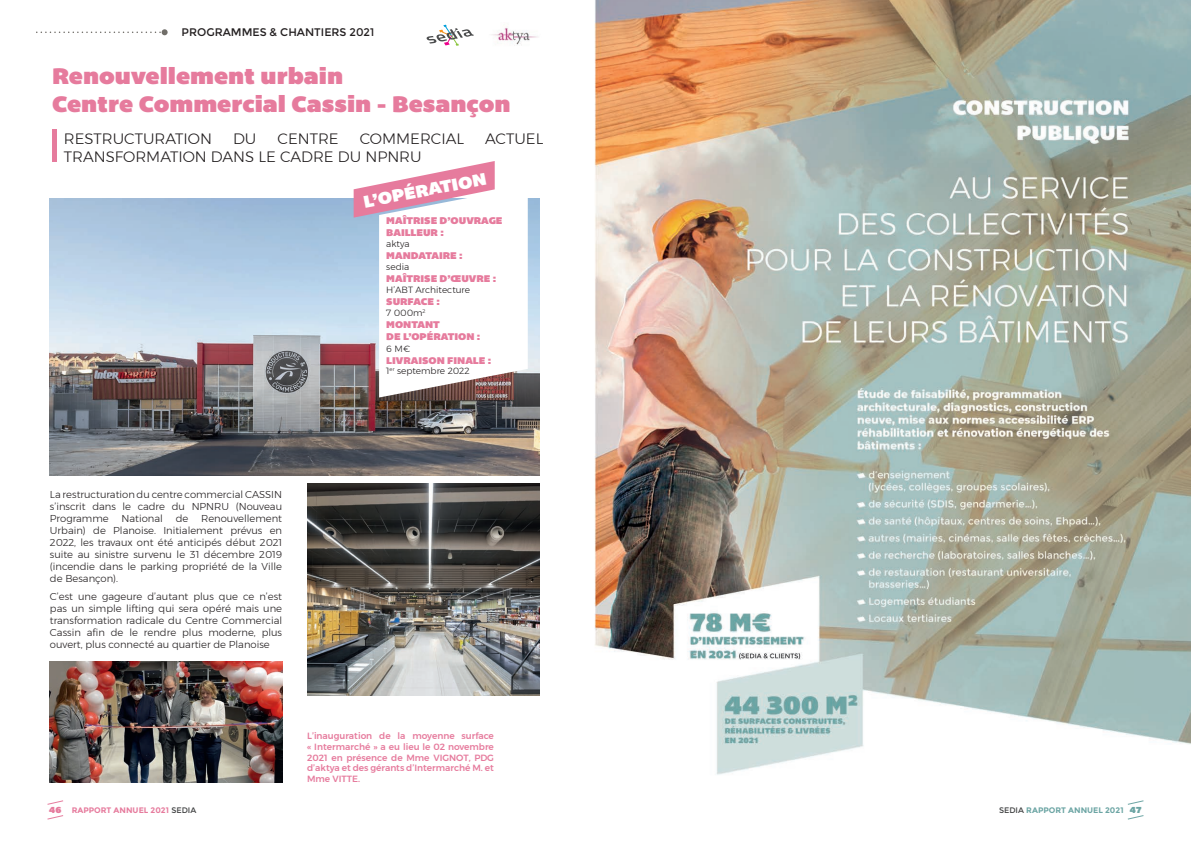
<style>
.page{position:relative;width:1191px;height:842px;background:#fff}
.page>*{position:absolute;margin:0;border:0;box-sizing:border-box;transform-origin:0 0}
.t1{font:23px/27.6px "Bemio";color:#e67b9d}
.t2{font:17.5px "Bemio";color:#fff}
.t3{font:300 15px "Montserrat";color:#231f20}
.t4{font:11px "Montserrat";color:#231f20}
.t5{font:300 10px/12px "Montserrat";color:#231f20;text-align:justify}
.t6{font:10px/12px "Bemio";color:#e67b9d}
.t7{font:500 9px/10.8px "Montserrat";color:#e67b9d;text-align:justify}
.t8{font:300 9px "Montserrat";color:#231f20}
.t9{font:700 8px "Montserrat";color:#e67b9d}
.t10{font:700 8px "Montserrat";color:#6ca5a4}
.s1{font-family:"Bemio";font-weight:400;font-size:9px}
.s2{font-weight:400;color:#414243}
</style>
<div class="page">
<img style="left:50px;top:199px;width:489px;height:276px">
<hr style="left:52px;top:129px;width:4px;height:32px;background:#e67b9d">
<img style="left:307px;top:484px;width:232px;height:212px">
<svg style="left:354px;top:161px;width:174px;height:236px"></svg>
<img style="left:50px;top:661px;width:232px;height:121px">
<img style="left:492px;top:27px;width:46px;height:18px">
<svg style="left:426px;top:25px;width:48px;height:21px"></svg>
<img style="left:594px;top:0;width:597px;height:820px">
<svg style="left:47px;top:800px;width:16px;height:5px"></svg>
<svg style="left:47px;top:815px;width:16px;height:4px"></svg>
<svg style="left:1127px;top:800px;width:16px;height:5px"></svg>
<svg style="left:1127px;top:815px;width:16px;height:4px"></svg>
<svg style="left:36px;top:29px;width:132px;height:6px"></svg>
<p class="t4" style="left:182px;top:26px;width:194px">PROGRAMMES &amp; CHANTIERS 2021</p>
<h1 class="t1" style="left:52px;top:62px;width:460px">Renouvellement urbain<br>Centre Commercial Cassin - Besançon</h1>
<h3 class="t3" style="left:64px;top:127px;width:150px">RESTRUCTURATION</h3>
<h3 class="t3" style="left:233px;top:127px;width:25px">DU</h3>
<h3 class="t3" style="left:277px;top:127px;width:63px">CENTRE</h3>
<h3 class="t3" style="left:360px;top:127px;width:106px">COMMERCIAL</h3>
<h3 class="t3" style="left:485px;top:127px;width:60px">ACTUEL</h3>
<h3 class="t3" style="left:64px;top:145px;width:359px">TRANSFORMATION DANS LE CADRE DU NPNRU</h3>
<h2 class="t2" style="left:361px;top:188px;width:126px;rotate:-11deg">L’OPÉRATION</h2>
<p class="t6" style="left:386px;top:215px;width:118px">MAÎTRISE D’OUVRAGE<br>BAILLEUR :</p>
<p class="t8" style="left:386px;top:237px;width:25px">aktya</p>
<p class="t6" style="left:386px;top:250px;width:78px">MANDATAIRE :</p>
<p class="t8" style="left:386px;top:260px;width:24px">sedia</p>
<p class="t6" style="left:386px;top:272px;width:111px">MAÎTRISE D’ŒUVRE :</p>
<p class="t8" style="left:386px;top:283px;width:85px">H’ABT Architecture</p>
<p class="t6" style="left:386px;top:295px;width:55px">SURFACE :</p>
<p class="t8" style="left:386px;top:306px;width:41px">7 000m<sup>2</sup></p>
<p class="t6" style="left:386px;top:318px;width:96px">MONTANT<br>DE L’OPÉRATION :</p>
<p class="t8" style="left:386px;top:342px;width:25px">6 M€</p>
<p class="t6" style="left:386px;top:354px;width:106px">LIVRAISON FINALE :</p>
<p class="t8" style="left:386px;top:364px;width:85px">1<sup>er</sup> septembre 2022</p>
<p class="t5" style="left:50px;top:489px;width:234px">La restructuration du centre commercial CASSIN s’inscrit dans le cadre du NPNRU (Nouveau Programme</p>
<p class="t5" style="left:50px;top:513px;width:234px;text-indent:151px">Renouvellement Urbain) de Planoise. Initialement prévus en 2022, les travaux ont été anticipés début 2021 suite au sinistre survenu le 31 décembre 2019 (incendie dans le parking propriété de la Ville de Besançon).</p>
<p class="t5" style="left:50px;top:590px;width:234px">C’est une gageure d’autant plus que ce n’est pas un simple lifting qui sera opéré mais une transformation radicale du Centre Commercial Cassin afin de le rendre plus moderne, plus ouvert, plus connecté au quartier de Planoise</p>
<p class="t5" style="left:122px;top:513px;width:43px">National</p>
<p class="t5" style="left:176px;top:513px;width:14px">de</p>
<p class="t7" style="left:307px;top:730px;width:188px">L’inauguration de la moyenne surface « Intermarché » a eu lieu le 02 novembre 2021 en présence de Mme VIGNOT, PDG d’aktya et des gérants d’Intermarché M. et Mme VITTE.</p>
<p class="t9" style="left:49px;top:805px;width:149px"><span class="s1">46</span> RAPPORT ANNUEL 2021 <span class="s2">SEDIA</span></p>
<p class="t10" style="left:999px;top:805px;width:144px"><span class="s2">SEDIA</span> RAPPORT ANNUEL 2021 <span class="s1">47</span></p>
</div>
